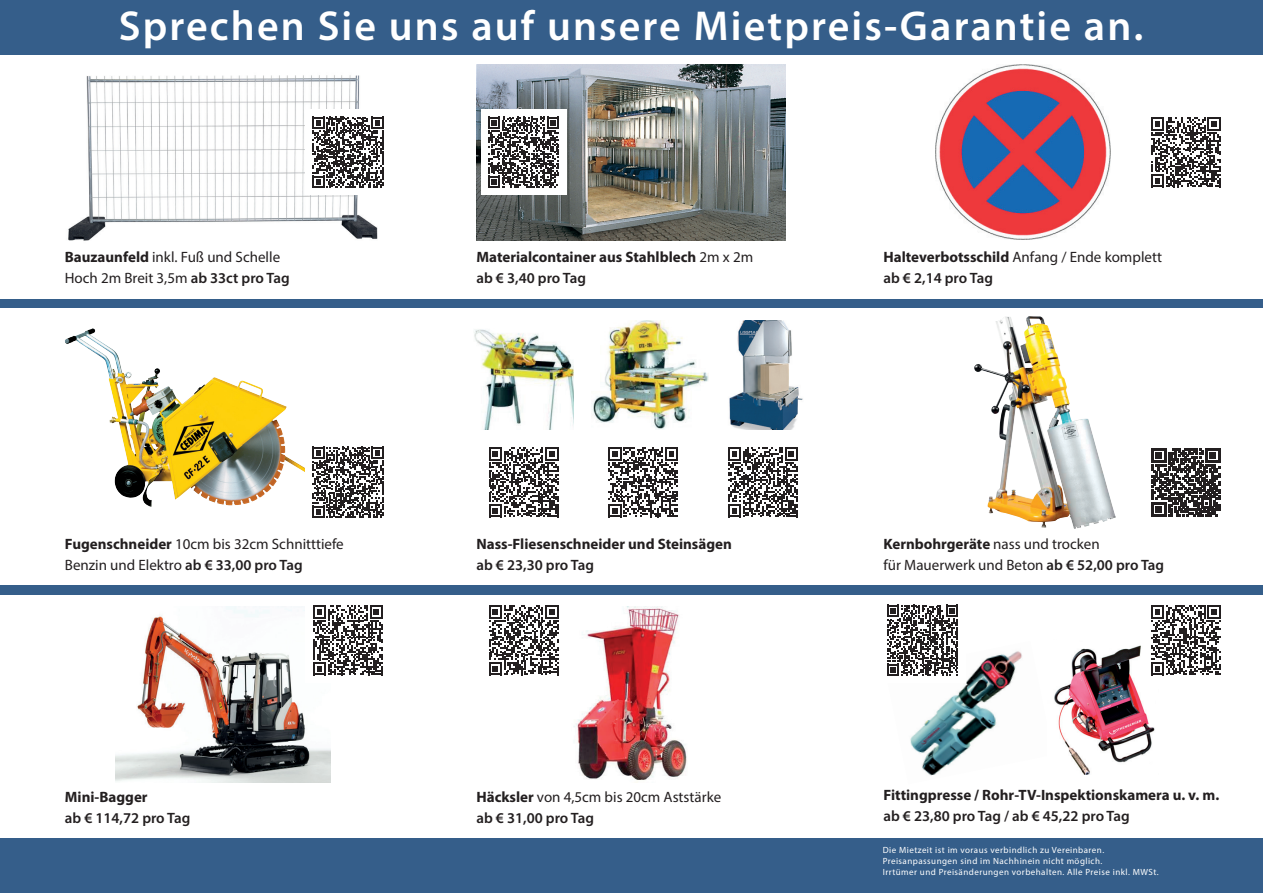
<style>
.page{position:relative;width:1263px;height:893px;background:#fff}
.page>*{position:absolute;margin:0;border:0;box-sizing:border-box;transform-origin:0 0}
.t1{font:600 42px "Myriad Pro";letter-spacing:.05em;color:#fff}
.t2{font:15px/21px "Myriad Pro";color:#231f20}
.t3{font:700 15px/21px "Myriad Pro";color:#231f20}
.t4{font:600 15px "Myriad Pro";color:#231f20}
.t5{font:9px/10.8px "Myriad Pro";letter-spacing:.05em;color:#fff}
.s1{font-weight:700}
.s2{font-weight:600}
.s3{font-weight:400}
</style>
<div class="page">
<img style="left:910px;top:651px;width:112px;height:125px">
<img style="left:1054px;top:645px;width:101px;height:130px">
<div style="left:880px;top:598px;width:85px;height:85px;background:#fff"></div>
<svg style="left:887px;top:605px;width:71px;height:71px"></svg>
<div style="left:1143px;top:598px;width:85px;height:85px;background:#fff"></div>
<svg style="left:1151px;top:605px;width:70px;height:70px"></svg>
<div style="left:0;top:839px;width:1263px;height:54px;background:#355e8a"></div>
<div style="left:0;top:0;width:1263px;height:54px;background:#355e8a"></div>
<img style="left:68px;top:75px;width:310px;height:166px">
<img style="left:476px;top:64px;width:310px;height:176px">
<img style="left:935px;top:65px;width:175px;height:175px">
<div style="left:0;top:299px;width:1263px;height:9px;background:#355e8a"></div>
<img style="left:65px;top:329px;width:240px;height:178px">
<div style="left:0;top:585px;width:1263px;height:9px;background:#355e8a"></div>
<img style="left:474px;top:329px;width:99px;height:101px">
<img style="left:592px;top:320px;width:116px;height:110px">
<img style="left:729px;top:320px;width:74px;height:110px">
<img style="left:974px;top:316px;width:142px;height:213px">
<img style="left:116px;top:607px;width:215px;height:175px">
<img style="left:573px;top:607px;width:114px;height:173px">
<div style="left:305px;top:110px;width:85px;height:85px;background:#fff"></div>
<svg style="left:312px;top:117px;width:71px;height:71px"></svg>
<div style="left:481px;top:110px;width:85px;height:85px;background:#fff"></div>
<svg style="left:488px;top:117px;width:71px;height:71px"></svg>
<svg style="left:1151px;top:117px;width:70px;height:70px"></svg>
<svg style="left:312px;top:447px;width:71px;height:71px"></svg>
<svg style="left:728px;top:447px;width:70px;height:70px"></svg>
<svg style="left:1151px;top:448px;width:69px;height:69px"></svg>
<div style="left:305px;top:598px;width:85px;height:85px;background:#fff"></div>
<svg style="left:313px;top:605px;width:70px;height:70px"></svg>
<svg style="left:489px;top:605px;width:69px;height:70px"></svg>
<svg style="left:608px;top:447px;width:70px;height:70px"></svg>
<svg style="left:489px;top:447px;width:69px;height:70px"></svg>
<h1 class="t1" style="left:119px;top:0;width:1026px">Sprechen Sie uns auf unsere Mietpreis-Garantie an.</h1>
<p class="t2" style="left:65px;top:246px;width:226px"><span class="s1">Bauzaunfeld</span> inkl. Fuß und Schelle<br>Hoch 2m Breit 3,5m <span class="s2">ab 33ct pro Tag</span></p>
<p class="t3" style="left:476px;top:246px;width:278px">Materialcontainer aus Stahlblech <span class="s3">2m x 2m </span><span class="s2">ab € 3,40 pro Tag</span></p>
<p class="t2" style="left:65px;top:533px;width:280px"><span class="s1">Fugenschneider</span> 10cm bis 32cm Schnitttiefe<br>Benzin und Elektro <span class="s2">ab € 33,00 pro Tag</span></p>
<p class="t3" style="left:476px;top:532px;width:257px">Nass-Fliesenschneider und Steinsägen</p>
<p class="t4" style="left:476px;top:555px;width:119px">ab € 23,30 pro Tag</p>
<p class="t2" style="left:883px;top:246px;width:280px"><span class="s1">Halteverbotsschild</span> Anfang / Ende komplett <span class="s2">ab € 2,14 pro Tag</span></p>
<p class="t2" style="left:883px;top:533px;width:282px"><span class="s1">Kernbohrgeräte</span> nass und trocken<br>für Mauerwerk und Beton <span class="s2">ab € 52,00 pro Tag</span></p>
<p class="t3" style="left:65px;top:786px;width:84px">Mini-Bagger</p>
<p class="t4" style="left:65px;top:809px;width:127px">ab € 114,72 pro Tag</p>
<p class="t2" style="left:476px;top:786px;width:246px"><span class="s1">Häcksler</span> von 4,5cm bis 20cm Aststärke <span class="s2">ab € 31,00 pro Tag</span></p>
<p class="t3" style="left:883px;top:784px;width:337px">Fittingpresse / Rohr-TV-Inspektionskamera u. v. m.</p>
<p class="t4" style="left:883px;top:806px;width:248px">ab € 23,80 pro Tag / ab € 45,22 pro Tag</p>
<p class="t5" style="left:883px;top:845px;width:277px">Die Mietzeit ist im voraus verbindlich zu Vereinbaren.<br>Preisanpassungen sind im Nachhinein nicht möglich.<br>Irrtümer und Preisänderungen vorbehalten. Alle Preise inkl. MWSt.</p>
</div>
